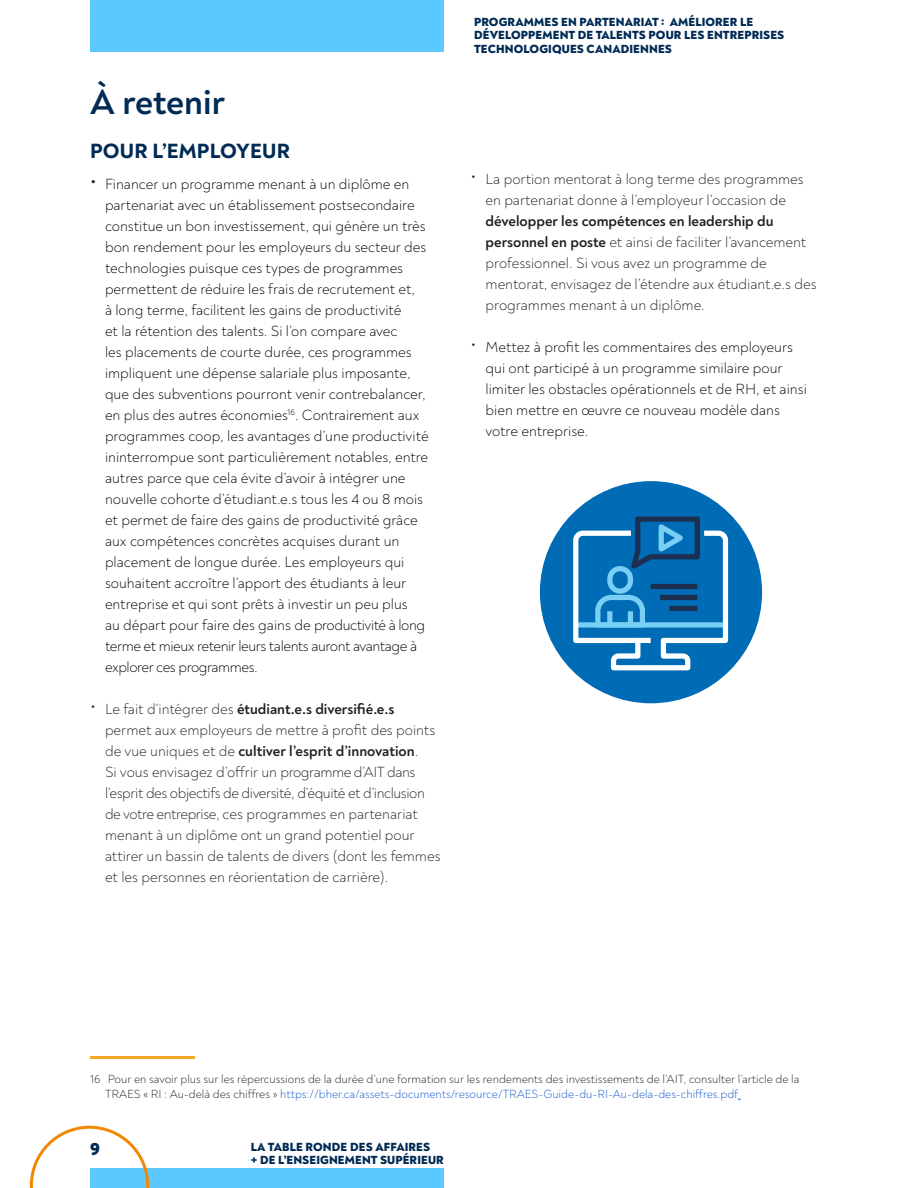
<style>
.page{position:relative;width:918px;height:1188px;background:#fff}
.page>*{position:absolute;margin:0;border:0;box-sizing:border-box;transform-origin:0 0}
.t1{font:700 36px "Noah";color:#012b55}
.t2{font:800 21px "Noah";letter-spacing:.01em;color:#012b55}
.t3{font:800 18px "Noah";color:#012b55}
.Bullets{font:300 15px/21px "Noah";color:#000}
.Bullets-2{font:300 15px/21px "Noah";color:#231f20}
.Footnotes{font:300 12px/15px "Noah";color:#231f20}
.t4{font:800 12px/13.5px "Noah";letter-spacing:.01em;color:#012b55}
.s1{font-weight:400;font-size:21px;color:#231f20}
.s2{font-size:21px}
.s3{font-weight:700}
.s4{font-size:21px;color:#231f20}
.s5{color:#15c}
</style>
<div class="page">
<hr style="left:90px;top:1056px;width:105px;height:3px;background:#f5a623">
<div style="left:540px;top:481px;width:222px;height:222px;background:#006cb6;border-radius:50%"></div>
<svg style="left:571px;top:514px;width:160px;height:159px"></svg>
<div style="left:628px;top:611px;width:5px;height:14px;background:#79cef4"></div>
<div style="left:607px;top:611px;width:5px;height:14px;background:#79cef4"></div>
<div style="left:651px;top:584px;width:46px;height:5px;background:#1d2f51"></div>
<div style="left:660px;top:595px;width:37px;height:5px;background:#1d2f51"></div>
<div style="left:669px;top:606px;width:28px;height:5px;background:#1d2f51"></div>
<div style="left:90px;top:0;width:354px;height:52px;background:#5bc9ff"></div>
<div style="left:90px;top:1168px;width:354px;height:20px;background:#5bc9ff"></div>
<svg style="left:30px;top:1126px;width:119px;height:62px"></svg>
<h1 class="t1" style="left:90px;top:80px;width:137px">À retenir</h1>
<h2 class="t2" style="left:90px;top:137px;width:201px">POUR L’EMPLOYEUR</h2>
<p class="Bullets" style="left:105px;top:174px;width:325px;text-indent:-15px"><span class="s1">•</span> Financer un programme menant à un diplôme en partenariat avec un établissement postsecondaire constitue un bon investissement, qui génère un très bon rendement pour les employeurs du secteur des technologies puisque ces types de programmes permettent de réduire les frais de recrutement et,<br>à long terme, facilitent les gains de productivité<br>et la rétention des talents. Si l’on compare avec<br>les placements de courte durée, ces programmes impliquent une dépense salariale plus imposante, que des subventions pourront venir contrebalancer, en plus des autres économies<sup>16</sup>. Contrairement aux programmes coop, les avantages d’une productivité ininterrompue sont particulièrement notables, entre autres parce que cela évite d’avoir à intégrer une nouvelle cohorte d’étudiant.e.s tous les 4 ou 8 mois et permet de faire des gains de productivité grâce aux compétences concrètes acquises durant un placement de longue durée. Les employeurs qui souhaitent accroître l’apport des étudiants à leur entreprise et qui sont prêts à investir un peu plus<br>au départ pour faire des gains de productivité à long terme et mieux retenir leurs talents auront avantage à explorer ces programmes.</p>
<p class="Bullets-2" style="left:105px;top:699px;width:337px;text-indent:-15px"><span class="s2">•</span> Le fait d’intégrer des <span class="s3">étudiant.e.s diversifié.e.s </span>permet aux employeurs de mettre à profit des points de vue uniques et de <span class="s3">cultiver l’esprit d’innovation</span>.<br>Si vous envisagez d’offrir un programme d’AIT dans l’esprit des objectifs de diversité, d’équité et d’inclusion de votre entreprise, ces programmes en partenariat menant à un diplôme ont un grand potentiel pour attirer un bassin de talents de divers (dont les femmes et les personnes en réorientation de carrière).</p>
<p class="t4" style="left:474px;top:15px;width:312px">PROGRAMMES EN PARTENARIAT : AMÉLIORER LE<br>DÉVELOPPEMENT DE TALENTS POUR LES ENTREPRISES<br>TECHNOLOGIQUES CANADIENNES</p>
<p class="Bullets-2" style="left:486px;top:169px;width:332px;text-indent:-15px"><span class="s2">•</span> La portion mentorat à long terme des programmes en partenariat donne à l’employeur l’occasion de <span class="s3">développer les compétences en leadership du personnel en poste</span> et ainsi de faciliter l’avancement professionnel. Si vous avez un programme de mentorat, envisagez de l’étendre aux étudiant.e.s des programmes menant à un diplôme.</p>
<p class="Bullets" style="left:486px;top:337px;width:323px;text-indent:-15px"><span class="s4">•</span> Mettez à profit les commentaires des employeurs qui ont participé à un programme similaire pour limiter les obstacles opérationnels et de RH, et ainsi bien mettre en œuvre ce nouveau modèle dans votre entreprise.</p>
<p class="Footnotes" style="left:105px;top:1072px;width:696px;text-indent:-15px">16 Pour en savoir plus sur les répercussions de la durée d’une formation sur les rendements des investissements de l’AIT, consulter l’article de la<br>TRAES « RI : Au-delà des chiffres » <span class="s5">https://bher.ca/assets-documents/resource/TRAES-Guide-du-RI-Au-dela-des-chiffres.pdf</span></p>
<p class="t3" style="left:90px;top:1137px;width:11px">9</p>
<p class="t4" style="left:251px;top:1140px;width:195px">LA TABLE RONDE DES AFFAIRES<br>+ DE L’ENSEIGNEMENT SUPÉRIEUR</p>
</div>
